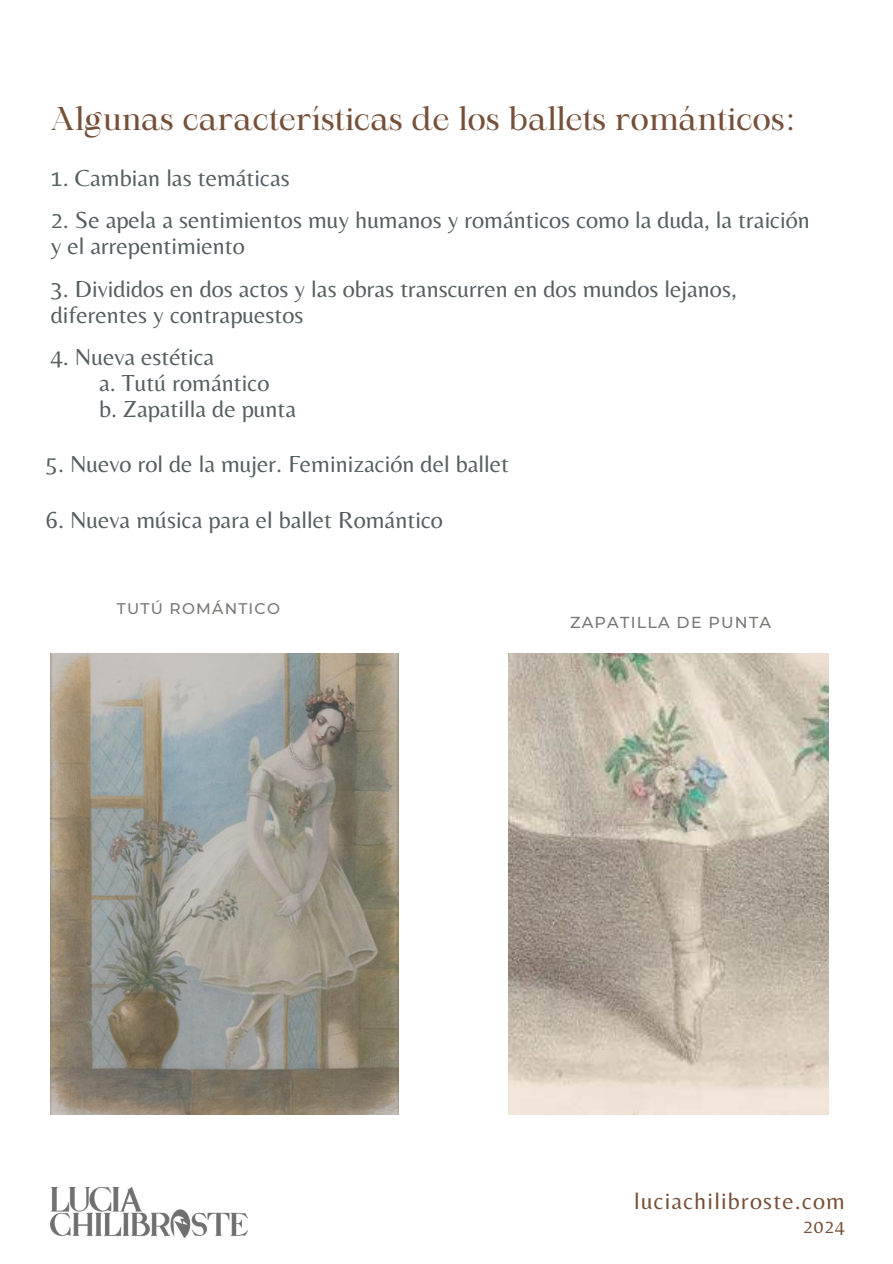
<style>
.page{position:relative;width:893px;height:1264px;background:#fff}
.page>*{position:absolute;margin:0;border:0;box-sizing:border-box;transform-origin:0 0}
.t1{font:31.5px "Maharlika";color:#765038}
.t2{font:24.15px/26.1px "Belleza";color:#555f62}
.t3{font:24px "Belleza";letter-spacing:.05em;color:#765038}
.t4{font:19.5px "Belleza";color:#765038}
.t5{font:500 15.9px "Montserrat";letter-spacing:.08em;color:#777775}
.t6{font:500 15.45px "Montserrat";letter-spacing:.08em;color:#777775}
</style>
<div class="page">
<img style="left:51px;top:1187px;width:197px;height:50px">
<img style="left:51px;top:653px;width:347px;height:461px">
<img style="left:508px;top:653px;width:320px;height:461px">
<p class="t1" style="left:51px;top:106px;width:743px">Algunas características de los ballets románticos:</p>
<p class="t2" style="left:51px;top:164px;width:240px">1. Cambian las temáticas</p>
<p class="t2" style="left:51px;top:207px;width:760px">2. Se apela a sentimientos muy humanos y románticos como la duda, la traición y el arrepentimiento</p>
<p class="t2" style="left:51px;top:275px;width:687px">3. Divididos en dos actos y las obras transcurren en dos mundos lejanos, diferentes y contrapuestos</p>
<p class="t2" style="left:51px;top:343px;width:165px">4. Nueva estética</p>
<p class="t2" style="left:99px;top:369px;width:172px">a. Tutú romántico</p>
<p class="t2" style="left:99px;top:395px;width:199px">b. Zapatilla de punta</p>
<p class="t2" style="left:46px;top:450px;width:464px">5. Nuevo rol de la mujer. Feminización del ballet</p>
<p class="t2" style="left:46px;top:506px;width:398px">6. Nueva música para el ballet Romántico</p>
<p class="t6" style="left:117px;top:599px;width:164px">TUTÚ ROMÁNTICO</p>
<p class="t5" style="left:570px;top:612px;width:203px">ZAPATILLA DE PUNTA</p>
<p class="t3" style="left:634px;top:1187px;width:212px">luciachilibroste.com</p>
<p class="t4" style="left:803px;top:1215px;width:43px">2024</p>
</div>
